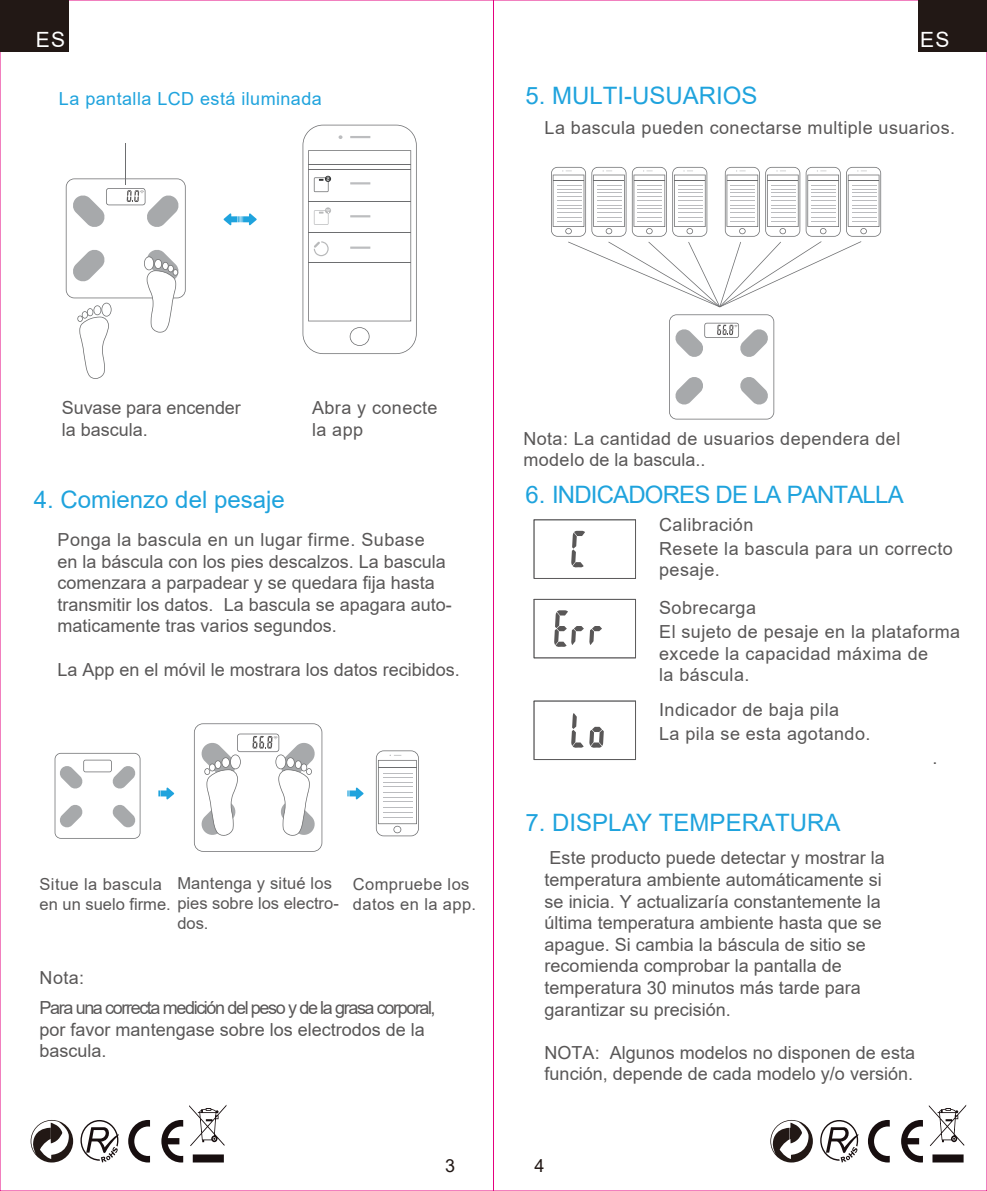
<style>
.page{position:relative;width:987px;height:1191px;background:#fff}
.page>*{position:absolute;margin:0;border:0;box-sizing:border-box;transform-origin:0 0}
.t1{font:24px "Arial";color:#1fa3dd}
.t2{font:24px "Arial";letter-spacing:-.035em;color:#1fa3dd}
.t3{font:21px "Arial";color:#fff}
.t4{font:18px/21.6px "Arial";color:#595757}
.t5{font:18px/21.6px "Arial";letter-spacing:.025em;color:#595757}
.t6{font:18px/30px "Arial";letter-spacing:-.075em;color:#595757}
.t7{font:18px "Arial";letter-spacing:.025em;color:#1fa3dd}
.t8{font:18px "Arial";color:#221815}
.t9{font:16.5px/18.9px "Arial";letter-spacing:.01em;color:#595757}
</style>
<div class="page">
<svg style="left:669px;top:314px;width:105px;height:105px"></svg>
<svg style="left:551px;top:167px;width:330px;height:140px"></svg>
<svg style="left:249px;top:213px;width:8px;height:12px"></svg>
<div style="left:243px;top:216px;width:8px;height:6px;background:#1fa3dd"></div>
<svg style="left:223px;top:213px;width:8px;height:12px"></svg>
<div style="left:229px;top:216px;width:8px;height:6px;background:#1fa3dd"></div>
<svg style="left:237px;top:216px;width:6px;height:6px"></svg>
<hr style="left:125px;top:143px;width:1px;height:41px;background:#6d6e70">
<svg style="left:302px;top:125px;width:114px;height:229px"></svg>
<svg style="left:66px;top:178px;width:120px;height:201px"></svg>
<svg style="left:166px;top:787px;width:8px;height:12px"></svg>
<div style="left:160px;top:790px;width:8px;height:6px;background:#1fa3dd"></div>
<svg style="left:158px;top:790px;width:2px;height:6px"></svg>
<svg style="left:356px;top:787px;width:7px;height:12px"></svg>
<div style="left:350px;top:790px;width:8px;height:6px;background:#1fa3dd"></div>
<svg style="left:347px;top:790px;width:2px;height:6px"></svg>
<svg style="left:55px;top:753px;width:85px;height:85px"></svg>
<svg style="left:194px;top:723px;width:128px;height:128px"></svg>
<svg style="left:376px;top:750px;width:43px;height:86px"></svg>
<hr style="left:378px;top:767px;width:38px;height:1px;background:#6d6e70">
<hr style="left:383px;top:773px;width:30px;height:1px;background:#bbbcbf">
<hr style="left:383px;top:777px;width:30px;height:1px;background:#bbbcbf">
<hr style="left:383px;top:782px;width:30px;height:1px;background:#bbbcbf">
<hr style="left:383px;top:786px;width:30px;height:1px;background:#bbbcbf">
<hr style="left:383px;top:791px;width:30px;height:1px;background:#bbbcbf">
<hr style="left:383px;top:797px;width:30px;height:1px;background:#bbbcbf">
<hr style="left:383px;top:801px;width:30px;height:1px;background:#bbbcbf">
<hr style="left:383px;top:806px;width:30px;height:1px;background:#bbbcbf">
<hr style="left:383px;top:812px;width:30px;height:1px;background:#bbbcbf">
<hr style="left:383px;top:817px;width:30px;height:1px;background:#bbbcbf">
<svg style="left:533px;top:700px;width:103px;height:60px"></svg>
<svg style="left:533px;top:599px;width:103px;height:60px"></svg>
<svg style="left:533px;top:519px;width:103px;height:60px"></svg>
<svg style="left:128px;top:1120px;width:55px;height:42px"></svg>
<svg style="left:189px;top:1105px;width:37px;height:57px"></svg>
<svg style="left:80px;top:1120px;width:39px;height:42px"></svg>
<svg style="left:31px;top:1120px;width:42px;height:42px"></svg>
<svg style="left:868px;top:1120px;width:54px;height:42px"></svg>
<svg style="left:928px;top:1105px;width:38px;height:57px"></svg>
<svg style="left:820px;top:1120px;width:38px;height:42px"></svg>
<svg style="left:770px;top:1120px;width:42px;height:42px"></svg>
<div style="left:0;top:0;width:68px;height:51px;background:#221815"></div>
<div style="left:918px;top:0;width:68px;height:51px;background:#221815"></div>
<p class="t3" style="left:36px;top:25px;width:31px">ES</p>
<p class="t3" style="left:920px;top:25px;width:31px">ES</p>
<p class="t7" style="left:59px;top:87px;width:264px">La pantalla LCD está iluminada</p>
<h1 class="t1" style="left:525px;top:79px;width:234px">5. MULTI-USUARIOS</h1>
<p class="t5" style="left:544px;top:117px;width:412px">La bascula pueden conectarse multiple usuarios.</p>
<p class="t4" style="left:62px;top:397px;width:180px">Suvase para encender la bascula.</p>
<p class="t5" style="left:312px;top:397px;width:127px">Abra y conecte la app</p>
<h1 class="t1" style="left:34px;top:483px;width:252px">4. Comienzo del pesaje</h1>
<p class="t4" style="left:58px;top:529px;width:396px">Ponga la bascula en un lugar firme. Subase<br>en la báscula con los pies descalzos. La bascula comenzara a parpadear y se quedara fija hasta transmitir los datos. La bascula se apagara auto&shy;maticamente tras varios segundos.</p>
<p class="t4" style="left:58px;top:658px;width:404px">La App en el móvil le mostrara los datos recibidos.</p>
<p class="t9" style="left:177px;top:873px;width:156px">Mantenga y situé los</p>
<p class="t9" style="left:177px;top:913px;width:33px">dos.</p>
<p class="t9" style="left:40px;top:874px;width:301px">Situe la bascula<br>en un suelo firme. pies sobre los electro-</p>
<p class="t9" style="left:353px;top:874px;width:125px;line-height:19.8px">Compruebe los datos en la app.</p>
<p class="t6" style="left:40px;top:962px;width:397px">Nota:<br>Para una correcta medición del peso y de la grasa corporal,</p>
<p class="t4" style="left:40px;top:1018px;width:387px">por favor mantengase sobre los electrodos de la bascula.</p>
<p class="t5" style="left:523px;top:427px;width:378px">Nota: La cantidad de usuarios dependera del modelo de la bascula..</p>
<h1 class="t2" style="left:525px;top:478px;width:380px">6. INDICADORES DE LA PANTALLA</h1>
<p class="t5" style="left:659px;top:512px;width:295px;line-height:24px">Calibración<br>Resete la bascula para un correcto</p>
<p class="t4" style="left:659px;top:559px;width:62px">pesaje.</p>
<p class="t5" style="left:659px;top:595px;width:302px;line-height:24px">Sobrecarga<br>El sujeto de pesaje en la plataforma</p>
<p class="t5" style="left:659px;top:642px;width:270px">excede la capacidad máxima de la báscula.</p>
<p class="t5" style="left:659px;top:697px;width:213px;line-height:24px">Indicador de baja pila<br>La pila se esta agotando.</p>
<h1 class="t1" style="left:525px;top:806px;width:316px">7. DISPLAY TEMPERATURA</h1>
<p class="t4" style="left:544px;top:847px;width:342px">Este producto puede detectar y mostrar la temperatura ambiente automáticamente si se inicia. Y actualizaría constantemente la última temperatura ambiente hasta que se apague. Si cambia la báscula de sitio se recomienda comprobar la pantalla de temperatura 30 minutos más tarde para garantizar su precisión.</p>
<p class="t4" style="left:544px;top:1041px;width:372px">NOTA: Algunos modelos no disponen de esta función, depende de cada modelo y/o versión.</p>
<p class="t4" style="left:932px;top:746px;width:7px">.</p>
<p class="t8" style="left:445px;top:1153px;width:12px">3</p>
<p class="t8" style="left:534px;top:1153px;width:12px">4</p>
</div>
